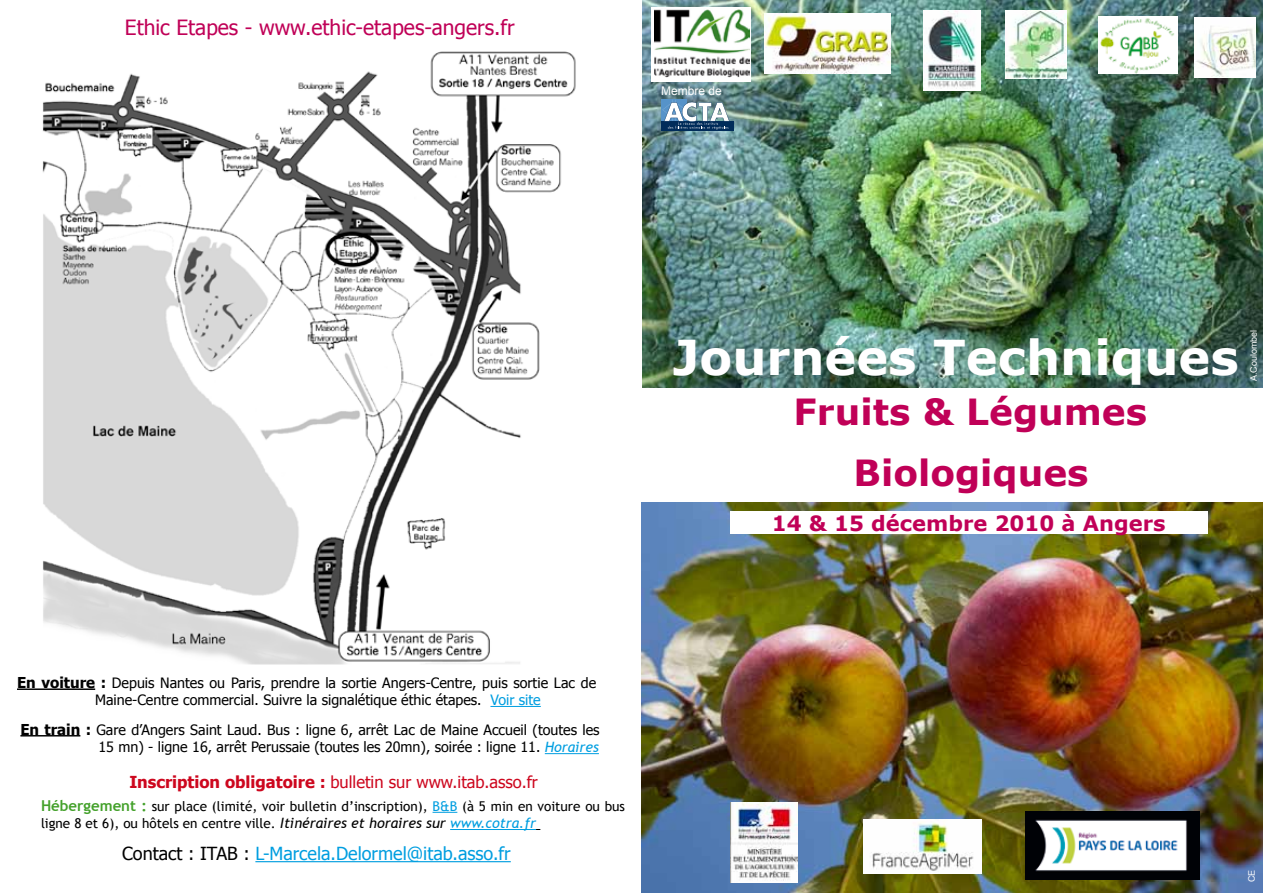
<style>
.page{position:relative;width:1263px;height:893px;background:#fff}
.page>*{position:absolute;margin:0;border:0;box-sizing:border-box;transform-origin:0 0}
.t1{font:700 48px "Verdana";color:#fff}
.t2{font:700 36px/61.2px "Verdana";color:#c00057;text-align:center}
.t3{font:21px "Tahoma";color:#c00057}
.t4{font:700 21px "Verdana";color:#c00057}
.t5{font:18px "Tahoma";color:#009ee0}
.t6{font:16.5px "Tahoma";color:#cd071e}
.t7{font:14.25px/17.1px "Tahoma";color:#000;text-align:right}
.t8{font:13.5px/17.1px "Trebuchet MS";color:#000}
.t9{font:12px "Arial";color:#fff}
.t10{font:9px "Arial";color:#fff}
.s1{font-weight:700;font-size:15px}
.s2{color:#009ee0}
.s3{font-family:"Trebuchet MS";font-style:italic;color:#009ee0}
.s4{font-weight:700}
.s5{font-weight:700;font-size:15px;color:#44a12b}
.s6{font-style:italic;font-size:14.25px}
.s7{font-style:italic;font-size:14.25px;color:#009ee0}
.s8{color:#000}
</style>
<div class="page">
<img style="left:641px;top:502px;width:622px;height:391px">
<img style="left:642px;top:0;width:621px;height:388px">
<div style="left:651px;top:7px;width:99px;height:75px;background:#fff"></div>
<img style="left:655px;top:9px;width:94px;height:69px">
<hr style="left:255px;top:861px;width:256px;height:1px;background:#009ee0">
<svg style="left:433px;top:812px;width:24px;height:1px"></svg>
<hr style="left:450px;top:829px;width:86px;height:1px;background:#009ee0">
<hr style="left:20px;top:735px;width:60px;height:1px;background:#000">
<hr style="left:545px;top:753px;width:54px;height:1px;background:#009ee0">
<img style="left:1195px;top:17px;width:61px;height:61px">
<img style="left:1025px;top:811px;width:174px;height:69px">
<img style="left:730px;top:802px;width:67px;height:80px">
<img style="left:764px;top:14px;width:126px;height:60px">
<img style="left:42px;top:51px;width:534px;height:614px">
<img style="left:1005px;top:11px;width:61px;height:68px">
<div style="left:730px;top:511px;width:478px;height:23px;background:#fff"></div>
<img style="left:863px;top:819px;width:118px;height:54px">
<div style="left:661px;top:99px;width:26px;height:29px;background:#5693c9"></div>
<div style="left:661px;top:121px;width:73px;height:10px;background:#002c5a"></div>
<svg style="left:662px;top:100px;width:67px;height:29px"></svg>
<img style="left:1098px;top:16px;width:79px;height:58px">
<img style="left:924px;top:11px;width:56px;height:79px">
<div style="left:40px;top:41px;width:383px;height:28px;background:#fff"></div>
<hr style="left:17px;top:688px;width:78px;height:2px;background:#000">
<hr style="left:490px;top:706px;width:51px;height:1px;background:#009ee0">
<h3 class="t3" style="left:125px;top:13px;width:391px">Ethic Etapes - www.ethic-etapes-angers.fr</h3>
<p class="t9" style="left:661px;top:83px;width:62px">Membre de</p>
<h1 class="t1" style="left:673px;top:323px;width:568px">Journées Techniques</h1>
<h2 class="t2" style="left:793px;top:381px;width:355px">Fruits &amp; Légumes<br>Biologiques</h2>
<h3 class="t4" style="left:772px;top:508px;width:395px">14 &amp; 15 décembre 2010 à Angers</h3>
<p class="t10" style="left:1248px;top:381px;width:53px;rotate:-90deg">A.Coulombel</p>
<p class="t7" style="left:95px;top:674px;width:503px;text-align:left;text-indent:-78px"><span class="s1">En voiture :</span> Depuis Nantes ou Paris, prendre la sortie Angers-Centre, puis sortie Lac de<br>Maine-Centre commercial. Suivre la signalétique éthic étapes. <span class="s2">Voir site</span></p>
<p class="t7" style="left:20px;top:720px;width:581px"><span class="s1">En train :</span> Gare d’Angers Saint Laud. Bus : ligne 6, arrêt Lac de Maine Accueil (toutes les<br>15 mn) - ligne 16, arrêt Perussaie (toutes les 20mn), soirée : ligne 11. <span class="s3">Horaires</span></p>
<p class="t6" style="left:129px;top:771px;width:410px"><span class="s4">Inscription obligatoire :</span> bulletin sur www.itab.asso.fr</p>
<p class="t8" style="left:41px;top:797px;width:586px"><span class="s5">Hébergement :</span> sur place (limité, voir bulletin d’inscription), <span class="s2">B&amp;B</span> (à 5 min en voiture ou bus ligne 8 et 6), ou hôtels en centre ville. <span class="s6">Itinéraires et horaires sur</span> <span class="s7">www.cotra.fr</span></p>
<p class="t5" style="left:122px;top:842px;width:390px"><span class="s8">Contact : ITAB :</span> L-Marcela.Delormel@itab.asso.fr</p>
<p class="t10" style="left:1245px;top:882px;width:14px;rotate:-90deg">CE</p>
</div>
